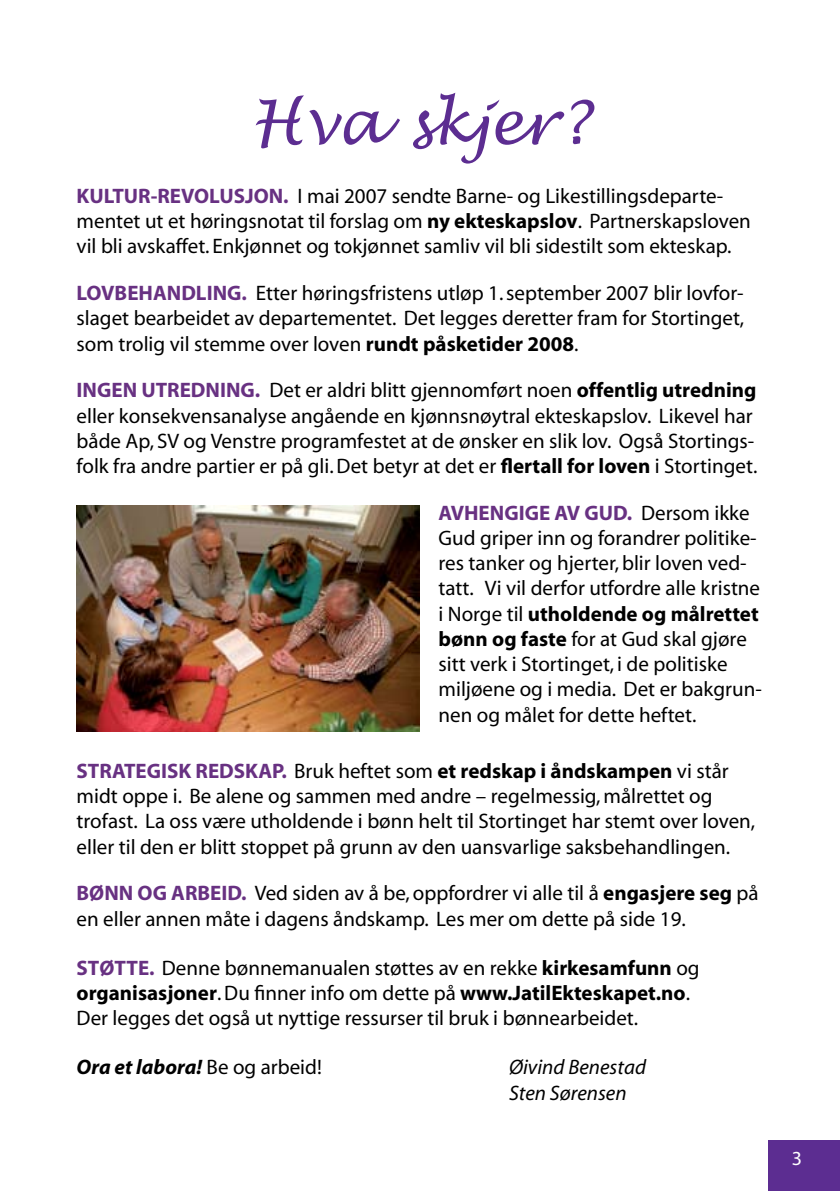
<style>
.page{position:relative;width:840px;height:1191px;background:#fff}
.page>*{position:absolute;margin:0;border:0;box-sizing:border-box;transform-origin:0 0}
.t1{font:italic 60px "Lucida Handwriting";color:#5c2d91}
.t2{font:21px/25.2px "Myriad";color:#000}
.t3{font:italic 21px/25.2px "Myriad";color:#000}
.t4{font:italic 700 21px "Myriad";color:#000}
.s1{font-weight:700;color:#683182}
.s2{font-weight:700}
.s3{font-weight:400;font-style:normal}
</style>
<div class="page">
<div style="left:767px;top:1140px;width:72px;height:51px;background:#5c2d91"></div>
<img style="left:77px;top:505px;width:342px;height:226px">
<h1 class="t1" style="left:250px;top:86px;width:340px">Hva skjer?</h1>
<p class="t2" style="left:77px;top:184px;width:675px"><span class="s1">KULTUR-REVOLUSJON.</span> I mai 2007 sendte Barne- og Likestillingsdeparte&shy;mentet ut et høringsnotat til forslag om <span class="s2">ny ekteskapslov</span>. Partnerskapsloven vil bli avskaffet. Enkjønnet og tokjønnet samliv vil bli sidestilt som ekteskap.</p>
<p class="t2" style="left:77px;top:281px;width:668px;text-align:justify"><span class="s1">LOVBEHANDLING.</span> Etter høringsfristens utløp 1. september 2007 blir lovfor&shy;slaget bearbeidet av departementet. Det legges deretter fram for Stortinget, som trolig vil stemme over loven <span class="s2">rundt påsketider 2008</span>.</p>
<p class="t2" style="left:77px;top:379px;width:681px"><span class="s1">INGEN UTREDNING.</span> Det er aldri blitt gjennomført noen <span class="s2">offentlig utredning </span>eller konsekvensanalyse angående en kjønnsnøytral ekteskapslov. Likevel har både Ap, SV og Venstre programfestet at de ønsker en slik lov. Også Stortings&shy;folk fra andre partier er på gli. Det betyr at det er <span class="s2">flertall for loven</span> i Stortinget.</p>
<p class="t2" style="left:438px;top:501px;width:324px"><span class="s1">AVHENGIGE AV GUD.</span> Dersom ikke Gud griper inn og forandrer politike&shy;res tanker og hjerter, blir loven ved&shy;tatt. Vi vil derfor utfordre alle kristne i Norge til <span class="s2">utholdende og målrettet bønn og faste</span> for at Gud skal gjøre sitt verk i Stortinget, i de politiske miljøene og i media. Det er bakgrun&shy;nen og målet for dette heftet.</p>
<p class="t2" style="left:77px;top:759px;width:679px"><span class="s1">STRATEGISK REDSKAP.</span> Bruk heftet som <span class="s2">et redskap i åndskampen</span> vi står midt oppe i. Be alene og sammen med andre – regelmessig, målrettet og trofast. La oss være utholdende i bønn helt til Stortinget har stemt over loven, eller til den er blitt stoppet på grunn av den uansvarlige saksbehandlingen.</p>
<p class="t2" style="left:77px;top:881px;width:683px"><span class="s1">BØNN OG ARBEID.</span> Ved siden av å be, oppfordrer vi alle til å <span class="s2">engasjere seg</span> på en eller annen måte i dagens åndskamp. Les mer om dette på side 19.</p>
<p class="t2" style="left:77px;top:956px;width:624px"><span class="s1">STØTTE.</span> Denne bønnemanualen støttes av en rekke <span class="s2">kirkesamfunn</span> og <span class="s2">organisasjoner</span>. Du finner info om dette på <span class="s2">www.JatilEkteskapet.no</span>.<br>Der legges det også ut nyttige ressurser til bruk i bønnearbeidet.</p>
<p class="t4" style="left:77px;top:1056px;width:247px">Ora et labora! <span class="s3">Be og arbeid!</span></p>
<p class="t3" style="left:509px;top:1055px;width:138px">Øivind Benestad<br>Sten Sørensen</p>
</div>
